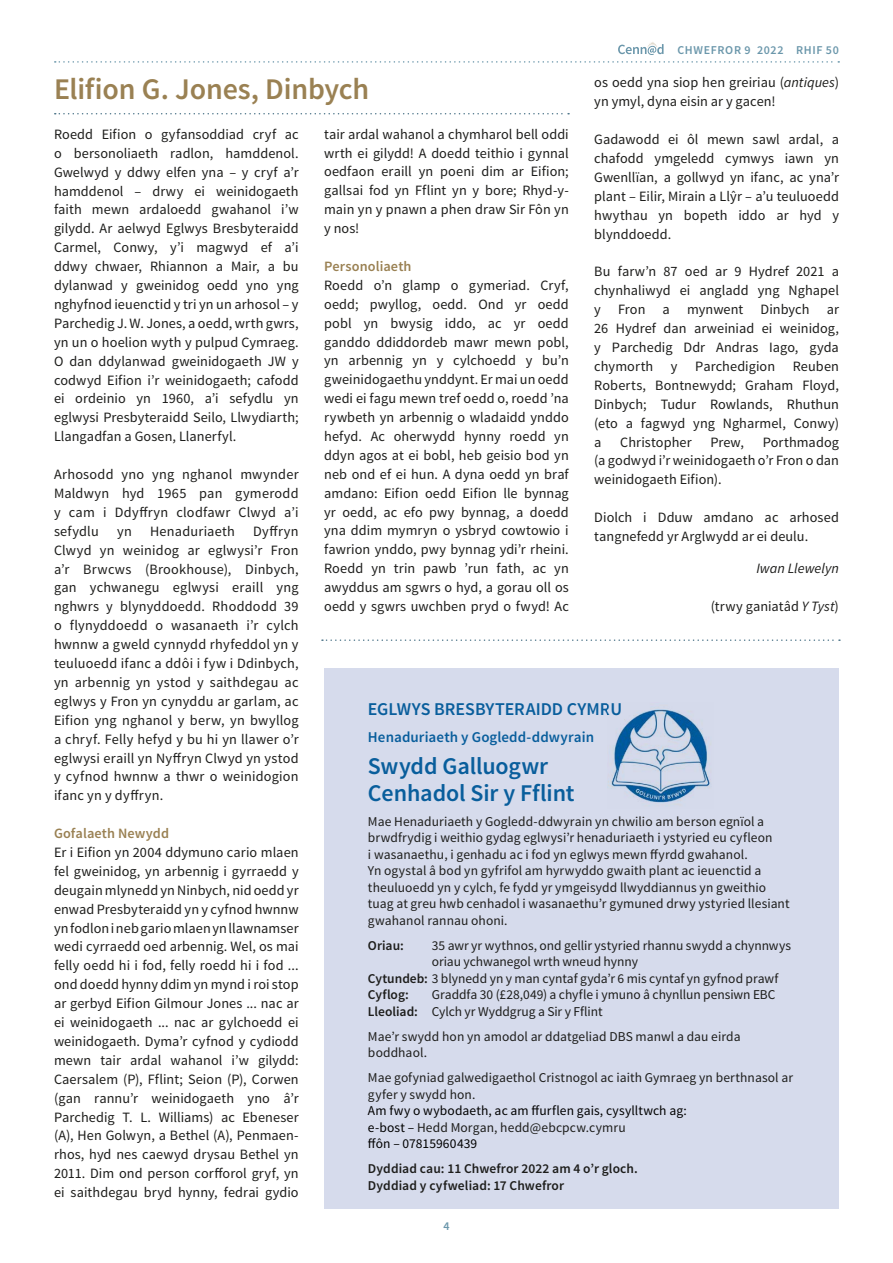
<style>
.page{position:relative;width:893px;height:1263px;background:#fff}
.page>*{position:absolute;margin:0;border:0;box-sizing:border-box;transform-origin:0 0}
.t1{font:600 30px "Source Sans Pro";letter-spacing:-.005em;color:#9a8153}
.t2{font:600 24px/27px "Source Sans Pro";letter-spacing:-.005em;color:#095e9c}
.t3{font:600 18px "Source Sans Pro";letter-spacing:-.005em;color:#095e9c}
.t4{font:600 15px "Source Sans Pro";letter-spacing:.005em;color:#095e9c}
.t5{font:14.25px/18.9px "Source Sans Pro";letter-spacing:.005em;color:#1d1d1b;text-align:justify}
.t6{font:600 14.25px "Source Sans Pro";letter-spacing:.01em;color:#9a8153}
.t7{font:italic 14.25px "Source Sans Pro";color:#1d1d1b}
.t8{font:13.5px/16.5px "Source Sans Pro";letter-spacing:.005em;color:#1d1d1b}
.t9{font:13.5px/16.5px "Source Sans Pro";letter-spacing:.01em;color:#000}
.t10{font:600 13.5px/16.5px "Source Sans Pro";letter-spacing:.005em;color:#1d1d1b}
.t11{font:600 12px "Source Sans Pro";letter-spacing:.055em;color:#6b97ab}
.s1{font-style:italic}
.s2{font-weight:600}
.s3{color:#1d1d1b}
</style>
<div class="page">
<svg style="left:618px;top:42px;width:45px;height:13px"></svg>
<svg style="left:55px;top:61px;width:784px;height:2px"></svg>
<svg style="left:55px;top:113px;width:514px;height:1px"></svg>
<svg style="left:322px;top:639px;width:518px;height:2px"></svg>
<div style="left:324px;top:668px;width:515px;height:541px;background:#d6dbec"></div>
<img style="left:608px;top:707px;width:103px;height:98px">
<p class="t11" style="left:677px;top:42px;width:163px">CHWEFROR 9 2022 RHIF 50</p>
<p class="t5" style="left:594px;top:74px;width:246px">os oedd yna siop hen greiriau (<span class="s1">antiques</span>) yn ymyl, dyna eisin ar y gacen!</p>
<p class="t5" style="left:594px;top:130px;width:246px">Gadawodd ei ôl mewn sawl ardal, a chafodd ymgeledd cymwys iawn yn Gwenllïan, a gollwyd yn ifanc, ac yna’r plant – Eilir, Mirain a Llŷr – a’u teuluoedd hwythau yn bopeth iddo ar hyd y blynddoedd.</p>
<p class="t5" style="left:594px;top:262px;width:246px">Bu farw’n 87 oed ar 9 Hydref 2021 a chynhaliwyd ei angladd yng Nghapel y Fron a mynwent Dinbych ar 26 Hydref dan arweiniad ei weinidog, y Parchedig Ddr Andras Iago, gyda chymorth y Parchedigion Reuben Roberts, Bontnewydd; Graham Floyd, Dinbych; Tudur Rowlands, Rhuthun (eto a fagwyd yng Ngharmel, Conwy) a</p>
<h1 class="t1" style="left:54px;top:70px;width:317px">Elifion G. Jones, Dinbych</h1>
<p class="t5" style="left:54px;top:125px;width:246px">Roedd Eifion o gyfansoddiad cryf ac o bersonoliaeth radlon, hamddenol.<br>Gwelwyd y ddwy elfen yna – y cryf a’r hamddenol – drwy ei weinidogaeth faith mewn ardaloedd gwahanol i’w gilydd. Ar aelwyd Eglwys Bresbyteraidd Carmel, Conwy, y’i magwyd ef a’i ddwy chwaer, Rhiannon a Mair, a bu dylanwad y gweinidog oedd yno yng nghyfnod ieuenctid y tri yn un arhosol – y Parchedig J. W. Jones, a oedd, wrth gwrs, yn un o hoelion wyth y pulpud Cymraeg.<br>O dan ddylanwad gweinidogaeth JW y codwyd Eifion i’r weinidogaeth; cafodd ei ordeinio yn 1960, a’i sefydlu yn eglwysi Presbyteraidd Seilo, Llwydiarth; Llangadfan a Gosen, Llanerfyl.</p>
<p class="t5" style="left:54px;top:465px;width:246px">Arhosodd yno yng nghanol mwynder Maldwyn hyd 1965 pan gymerodd y cam i Ddyffryn clodfawr Clwyd a’i sefydlu</p>
<p class="t5" style="left:324px;top:125px;width:246px">tair ardal wahanol a chymharol bell oddi wrth ei gilydd! A doedd teithio i gynnal oedfaon eraill yn poeni dim ar Eifion; gallsai fod yn Fflint yn y bore; Rhyd-y&shy;main yn y pnawn a phen draw Sir Fôn yn y nos!</p>
<p class="t6" style="left:324px;top:257px;width:89px">Personoliaeth</p>
<p class="t5" style="left:324px;top:276px;width:246px">Roedd o’n glamp o gymeriad. Cryf, oedd; pwyllog, oedd. Ond yr oedd pobl yn bwysig iddo, ac yr oedd ganddo ddiddordeb mawr mewn pobl, yn arbennig yn y cylchoedd y bu’n gweinidogaethu ynddynt. Er mai un oedd wedi ei fagu mewn tref oedd o, roedd ’na rywbeth yn arbennig o wladaidd ynddo hefyd. Ac oherwydd hynny roedd yn ddyn agos at ei bobl, heb geisio bod yn neb ond ef ei hun. A dyna oedd yn braf amdano: Eifion oedd Eifion lle bynnag yr oedd, ac efo pwy bynnag, a doedd yna ddim mymryn o ysbryd cowtowio i fawrion ynddo, pwy bynnag ydi’r rheini.<br>Roedd yn trin pawb ’run fath, ac yn awyddus am sgwrs o hyd, a gorau oll os oedd y sgwrs uwchben pryd o fwyd! Ac</p>
<p class="t5" style="left:594px;top:433px;width:246px;text-indent:168px">Porthmadog (a godwyd i’r weinidogaeth o’r Fron o dan weinidogaeth Eifion).</p>
<p class="t5" style="left:594px;top:508px;width:246px">Diolch i Dduw amdano ac arhosed tangnefedd yr Arglwydd ar ei deulu.</p>
<p class="t7" style="left:756px;top:559px;width:84px">Iwan Llewelyn</p>
<p class="t5" style="left:711px;top:596px;width:130px">(trwy ganiatâd <span class="s1">Y Tyst</span>)</p>
<p class="t5" style="left:620px;top:433px;width:73px">Christopher</p>
<p class="t5" style="left:710px;top:433px;width:35px">Prew,</p>
<p class="t5" style="left:54px;top:522px;width:246px;text-indent:199px">Dyffryn Clwyd yn weinidog ar eglwysi’r Fron a’r Brwcws (Brookhouse), Dinbych, gan ychwanegu eglwysi eraill yng nghwrs y blynyddoedd. Rhoddodd 39 o flynyddoedd o wasanaeth i’r cylch hwnnw a gweld cynnydd rhyfeddol yn y teuluoedd ifanc a ddôi i fyw i Ddinbych, yn arbennig yn ystod y saithdegau ac eglwys y Fron yn cynyddu ar garlam, ac Eifion yng nghanol y berw, yn bwyllog a chryf. Felly hefyd y bu hi yn llawer o’r eglwysi eraill yn Nyffryn Clwyd yn ystod y cyfnod hwnnw a thwr o weinidogion ifanc yn y dyffryn.</p>
<p class="t6" style="left:54px;top:824px;width:117px">Gofalaeth Newydd</p>
<p class="t5" style="left:54px;top:843px;width:246px">Er i Eifion yn 2004 ddymuno cario mlaen fel gweinidog, yn arbennig i gyrraedd y deugain mlynedd yn Ninbych, nid oedd yr enwad Presbyteraidd yn y cyfnod hwnnw yn fodlon i neb gario mlaen yn llawnamser wedi cyrraedd oed arbennig. Wel, os mai felly oedd hi i fod, felly roedd hi i fod ... ond doedd hynny ddim yn mynd i roi stop ar gerbyd Eifion Gilmour Jones ... nac ar ei weinidogaeth ... nac ar gylchoedd ei weinidogaeth. Dyma’r cyfnod y cydiodd mewn tair ardal wahanol i’w gilydd:<br>Caersalem (P), Fflint; Seion (P), Corwen (gan rannu’r weinidogaeth yno â’r Parchedig T. L. Williams) ac Ebeneser (A), Hen Golwyn, a Bethel (A), Penmaen&shy;rhos, hyd nes caewyd drysau Bethel yn 2011. Dim ond person corfforol gryf, yn ei saithdegau bryd hynny, fedrai gydio</p>
<p class="t5" style="left:117px;top:522px;width:16px">yn</p>
<p class="t5" style="left:150px;top:522px;width:86px">Henaduriaeth</p>
<p class="t3" style="left:368px;top:698px;width:256px">EGLWYS BRESBYTERAIDD CYMRU</p>
<p class="t4" style="left:368px;top:728px;width:228px">Henaduriaeth y Gogledd-ddwyrain</p>
<h2 class="t2" style="left:368px;top:753px;width:208px">Swydd Galluogwr<br>Cenhadol Sir y Fflint</h2>
<p class="t8" style="left:368px;top:813px;width:423px">Mae Henaduriaeth y Gogledd-ddwyrain yn chwilio am berson egnïol a brwdfrydig i weithio gydag eglwysi’r henaduriaeth i ystyried eu cyfleon<br>i wasanaethu, i genhadu ac i fod yn eglwys mewn ffyrdd gwahanol.<br>Yn ogystal â bod yn gyfrifol am hyrwyddo gwaith plant ac ieuenctid a theuluoedd yn y cylch, fe fydd yr ymgeisydd llwyddiannus yn gweithio tuag at greu hwb cenhadol i wasanaethu’r gymuned drwy ystyried llesiant gwahanol rannau ohoni.</p>
<p class="t10" style="left:368px;top:937px;width:37px">Oriau:</p>
<p class="t8" style="left:432px;top:937px;width:361px">35 awr yr wythnos, ond gellir ystyried rhannu swydd a chynnwys</p>
<p class="t8" style="left:432px;top:954px;width:208px">oriau ychwanegol wrth wneud hynny</p>
<p class="t8" style="left:368px;top:970px;width:412px"><span class="s2">Cytundeb:</span> 3 blynedd yn y man cyntaf gyda’r 6 mis cyntaf yn gyfnod prawf</p>
<p class="t10" style="left:368px;top:987px;width:42px">Cyflog:</p>
<p class="t8" style="left:368px;top:987px;width:409px;text-indent:64px">Graddfa 30 (£28,049) a chyfle i ymuno â chynllun pensiwn EBC<br><span class="s2">Lleoliad:</span> Cylch yr Wyddgrug a Sir y Fflint</p>
<p class="t8" style="left:368px;top:1028px;width:374px">Mae’r swydd hon yn amodol ar ddatgeliad DBS manwl a dau eirda boddhaol.</p>
<p class="t8" style="left:368px;top:1070px;width:427px">Mae gofyniad galwedigaethol Cristnogol ac iaith Gymraeg yn berthnasol ar gyfer y swydd hon.</p>
<p class="t9" style="left:368px;top:1103px;width:320px">Am fwy o wybodaeth, ac am ffurflen gais, cysylltwch ag: e-bost – <span class="s3">Hedd Morgan, hedd@ebcpcw.cymru<br></span>ffôn – 07815960439</p>
<p class="t10" style="left:368px;top:1161px;width:271px">Dyddiad cau: 11 Chwefror 2022 am 4 o’r gloch.<br>Dyddiad y cyfweliad: 17 Chwefror</p>
<p class="t11" style="left:443px;top:1218px;width:8px">4</p>
</div>
